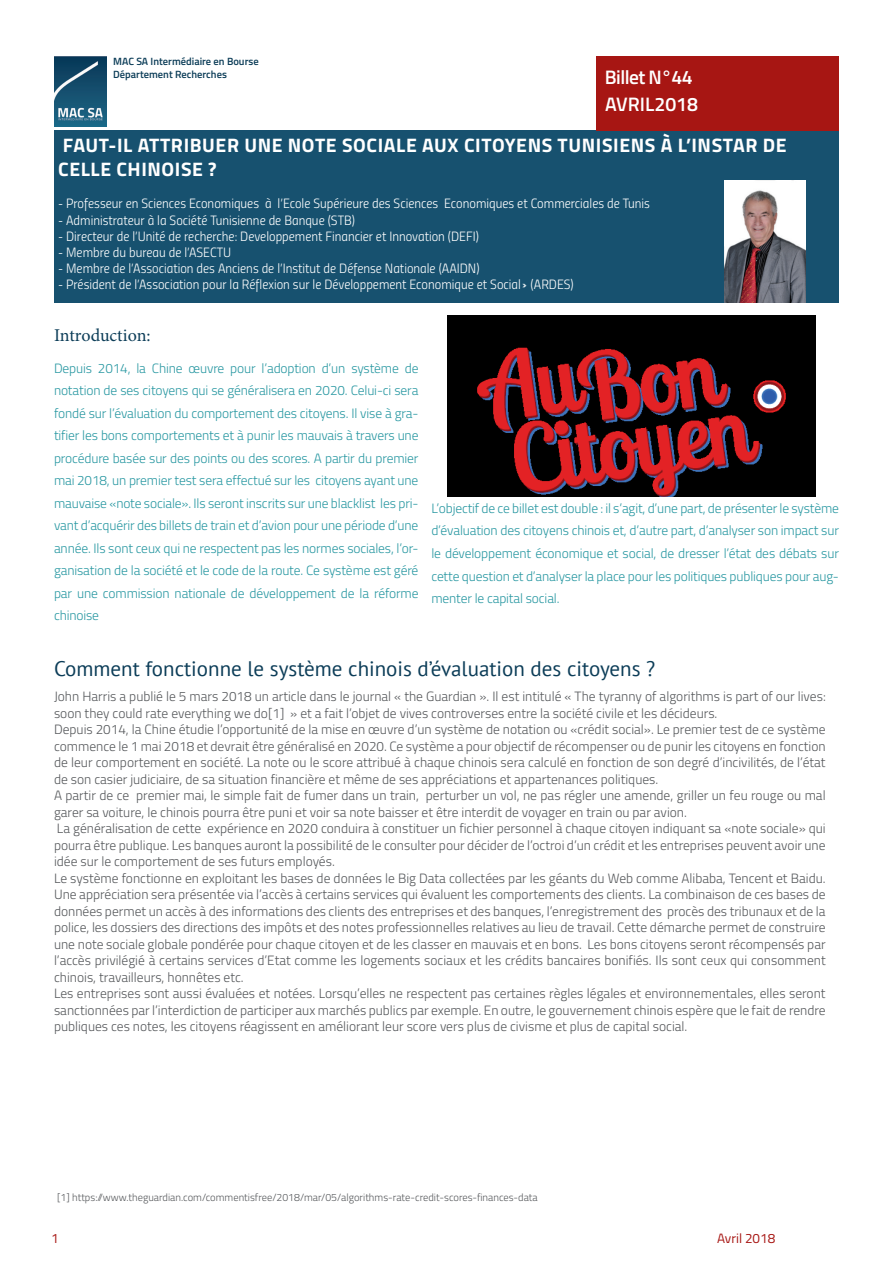
<style>
.page{position:relative;width:893px;height:1263px;background:#fff}
.page>*{position:absolute;margin:0;border:0;box-sizing:border-box;transform-origin:0 0}
.t1{font:21px "PT Sans";color:#0c3d58}
.t2{font:700 19.5px/24px "Titillium";letter-spacing:.03em;color:#fff}
.t3{font:600 19.5px "Titillium";letter-spacing:-.015em;color:#fff}
.t4{font:18px "Minion Pro";color:#0c3d58}
.t5{font:300 13.5px/16.5px "Titillium";color:#55585b}
.t6{font:300 13.5px/22.5px "Titillium";letter-spacing:-.01em;color:#2998a2;text-align:justify}
.t7{font:13.5px "Titillium Light Upright";color:#fff}
.t8{font:13.5px "Titillium";color:#a71613}
.t9{font:300 10.5px "Titillium";color:#55585b}
.t10{font:600 10.5px/12.6px "Titillium";color:#0c3d58}
</style>
<div class="page">
<div style="left:54px;top:130px;width:785px;height:173px;background:#17516f"></div>
<div style="left:596px;top:56px;width:243px;height:74px;background:#a71613"></div>
<img style="left:54px;top:56px;width:53px;height:70px">
<img style="left:725px;top:181px;width:81px;height:121px">
<img style="left:447px;top:315px;width:368px;height:181px">
<p class="t10" style="left:113px;top:55px;width:147px">MAC SA Intermédiaire en Bourse<br>Département Recherches</p>
<h2 class="t3" style="left:605px;top:63px;width:89px">Billet N°44</h2>
<h2 class="t3" style="left:605px;top:90px;width:94px">AVRIL2018</h2>
<h2 class="t2" style="left:58px;top:132px;width:730px">FAUT-IL ATTRIBUER UNE NOTE SOCIALE AUX CITOYENS TUNISIENS À L’INSTAR DE<br>CELLE CHINOISE ?</h2>
<p class="t7" style="left:58px;top:194px;width:593px">- Professeur en Sciences Economiques à l’Ecole Supérieure des Sciences Economiques et Commerciales de Tunis</p>
<p class="t7" style="left:58px;top:210px;width:298px">- Administrateur à la Société Tunisienne de Banque (STB)</p>
<p class="t7" style="left:58px;top:226px;width:422px">- Directeur de l’Unité de recherche: Developpement Financier et Innovation (DEFI)</p>
<p class="t7" style="left:58px;top:243px;width:175px">- Membre du bureau de l’ASECTU</p>
<p class="t7" style="left:58px;top:259px;width:423px">- Membre de l’Association des Anciens de l’Institut de Défense Nationale (AAIDN)</p>
<p class="t7" style="left:58px;top:275px;width:517px">- Président de l’Association pour la Réflexion sur le Développement Economique et Social» (ARDES)</p>
<h3 class="t4" style="left:54px;top:323px;width:98px">Introduction:</h3>
<p class="t6" style="left:54px;top:356px;width:366px">Depuis 2014, la Chine œuvre pour l’adoption d’un système de notation de ses citoyens qui se généralisera en 2020. Celui-ci sera fondé sur l’évaluation du comportement des citoyens. Il vise à gra&shy;tifier les bons comportements et à punir les mauvais à travers une procédure basée sur des points ou des scores. A partir du premier mai 2018, un premier test sera effectué sur les citoyens ayant une mauvaise «note sociale». Ils seront inscrits sur une blacklist les pri&shy;vant d’acquérir des billets de train et d’avion pour une période d’une année. Ils sont ceux qui ne respectent pas les normes sociales, l’or&shy;ganisation de la société et le code de la route. Ce système est géré par une commission nationale de développement de la réforme chinoise</p>
<p class="t6" style="left:431px;top:496px;width:409px">L’objectif de ce billet est double : il s’agit, d’une part, de présenter le système d’évaluation des citoyens chinois et, d’autre part, d’analyser son impact sur le développement économique et social, de dresser l’état des débats sur cette question et d’analyser la place pour les politiques publiques pour aug&shy;menter le capital social.</p>
<h1 class="t1" style="left:54px;top:655px;width:603px">Comment fonctionne le système chinois d’évaluation des citoyens ?</h1>
<p class="t5" style="left:54px;top:688px;width:773px">John Harris a publié le 5 mars 2018 un article dans le journal « the Guardian ». Il est intitulé « The tyranny of algorithms is part of our lives: soon they could rate everything we do[1] » et a fait l’objet de vives controverses entre la société civile et les décideurs.<br>Depuis 2014, la Chine étudie l’opportunité de la mise en œuvre d’un système de notation ou «crédit social». Le premier test de ce système commence le 1 mai 2018 et devrait être généralisé en 2020. Ce système a pour objectif de récompenser ou de punir les citoyens en fonction de leur comportement en société. La note ou le score attribué à chaque chinois sera calculé en fonction de son degré d’incivilités, de l’état de son casier judiciaire, de sa situation financière et même de ses appréciations et appartenances politiques.<br>A partir de ce premier mai, le simple fait de fumer dans un train, perturber un vol, ne pas régler une amende, griller un feu rouge ou mal garer sa voiture, le chinois pourra être puni et voir sa note baisser et être interdit de voyager en train ou par avion.<br>La généralisation de cette expérience en 2020 conduira à constituer un fichier personnel à chaque citoyen indiquant sa «note sociale» qui pourra être publique. Les banques auront la possibilité de le consulter pour décider de l’octroi d’un crédit et les entreprises peuvent avoir une idée sur le comportement de ses futurs employés.<br>Le système fonctionne en exploitant les bases de données le Big Data collectées par les géants du Web comme Alibaba, Tencent et Baidu.<br>Une appréciation sera présentée via l’accès à certains services qui évaluent les comportements des clients. La combinaison de ces bases de données permet un accès à des informations des clients des entreprises et des banques, l’enregistrement des procès des tribunaux et de la police, les dossiers des directions des impôts et des notes professionnelles relatives au lieu de travail. Cette démarche permet de construire une note sociale globale pondérée pour chaque citoyen et de les classer en mauvais et en bons. Les bons citoyens seront récompensés par l’accès privilégié à certains services d’Etat comme les logements sociaux et les crédits bancaires bonifiés. Ils sont ceux qui consomment chinois, travailleurs, honnêtes etc.<br>Les entreprises sont aussi évaluées et notées. Lorsqu’elles ne respectent pas certaines règles légales et environnementales, elles seront sanctionnées par l’interdiction de participer aux marchés publics par exemple. En outre, le gouvernement chinois espère que le fait de rendre publiques ces notes, les citoyens réagissent en améliorant leur score vers plus de civisme et plus de capital social.</p>
<p class="t9" style="left:57px;top:1189px;width:482px">[1] https://www.theguardian.com/commentisfree/2018/mar/05/algorithms-rate-credit-scores-finances-data</p>
<p class="t8" style="left:51px;top:1228px;width:9px">1</p>
<p class="t8" style="left:717px;top:1228px;width:60px">Avril 2018</p>
</div>
